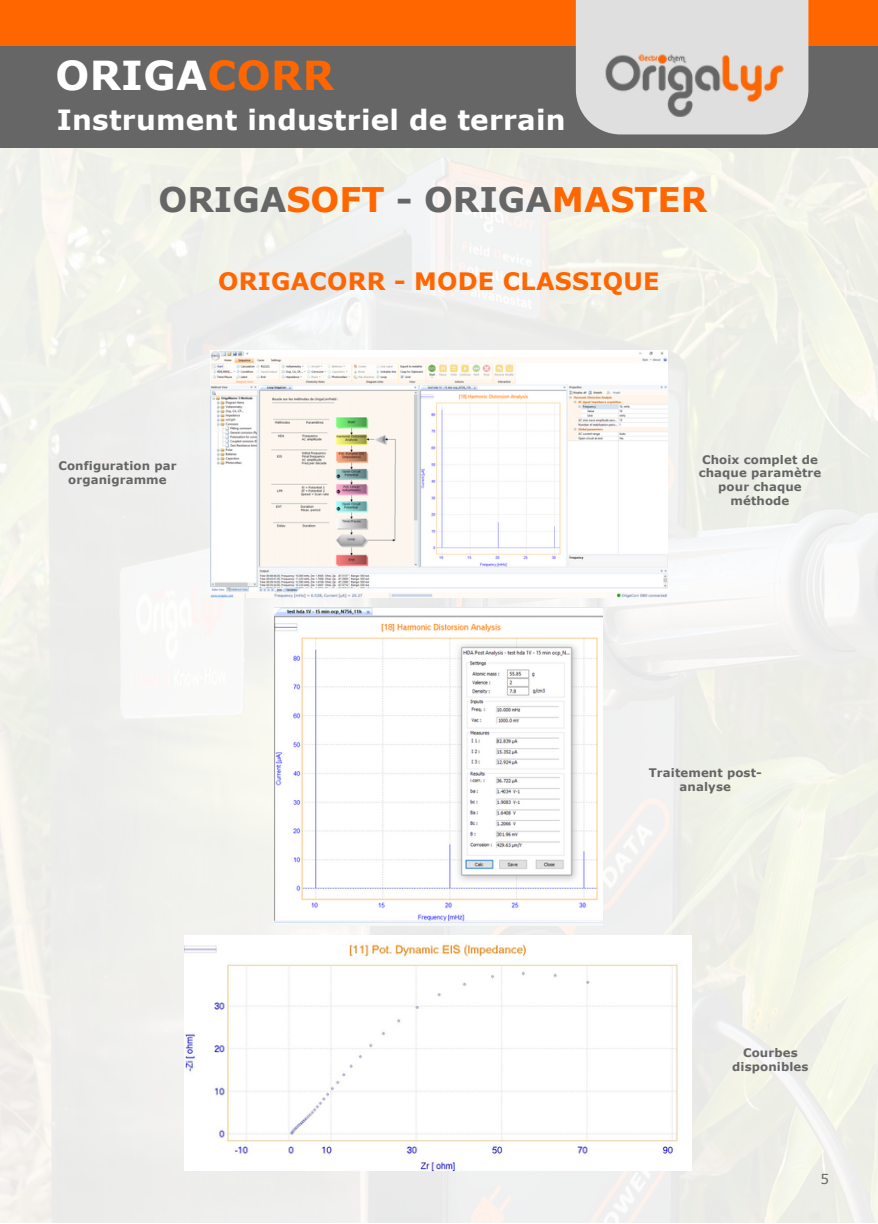
<style>
.page{position:relative;width:878px;height:1224px;background:#fff}
.page>*{position:absolute;margin:0;border:0;box-sizing:border-box;transform-origin:0 0}
.t1{font:700 40px "Verdana";letter-spacing:.01em;color:#fff}
.t2{font:700 34px "Verdana";color:#666}
.t3{font:700 27.8px "Verdana";letter-spacing:.01em;color:#fff}
.t4{font:700 24px "Verdana";letter-spacing:.01em;color:#f60}
.t5{font:13.4px "Verdana";color:#666}
.t6{font:700 11.8px/13.8px "Verdana";letter-spacing:.01em;color:#666;text-align:center}
.s1{color:#f60}
</style>
<div class="page">
<img style="left:0;top:147px;width:878px;height:1075px">
<div style="left:0;top:46px;width:878px;height:101px;background:#666"></div>
<div style="left:0;top:0;width:878px;height:46px;background:#f60"></div>
<div style="left:576px;top:0;width:232px;height:134px;background:#dfdfdf"></div>
<img style="left:597px;top:51px;width:191px;height:66px">
<img style="left:211px;top:350px;width:457px;height:247px">
<img style="left:275px;top:608px;width:328px;height:317px">
<img style="left:184px;top:936px;width:508px;height:235px">
<p class="t1" style="left:55px;top:50px;width:280px">ORIGA<span class="s1">CORR</span></p>
<p class="t3" style="left:57px;top:102px;width:510px">Instrument industriel de terrain</p>
<p class="t2" style="left:159px;top:178px;width:550px">ORIGA<span class="s1">SOFT</span> - ORIGA<span class="s1">MASTER</span></p>
<p class="t4" style="left:218px;top:266px;width:443px">ORIGACORR - MODE CLASSIQUE</p>
<p class="t6" style="left:58px;top:459px;width:120px">Configuration par organigramme</p>
<p class="t6" style="left:699px;top:452px;width:124px">Choix complet de chaque paramètre pour chaque méthode</p>
<p class="t6" style="left:649px;top:765px;width:115px">Traitement post&shy;analyse</p>
<p class="t6" style="left:732px;top:1046px;width:78px">Courbes disponibles</p>
<p class="t5" style="left:820px;top:1170px;width:10px">5</p>
</div>
